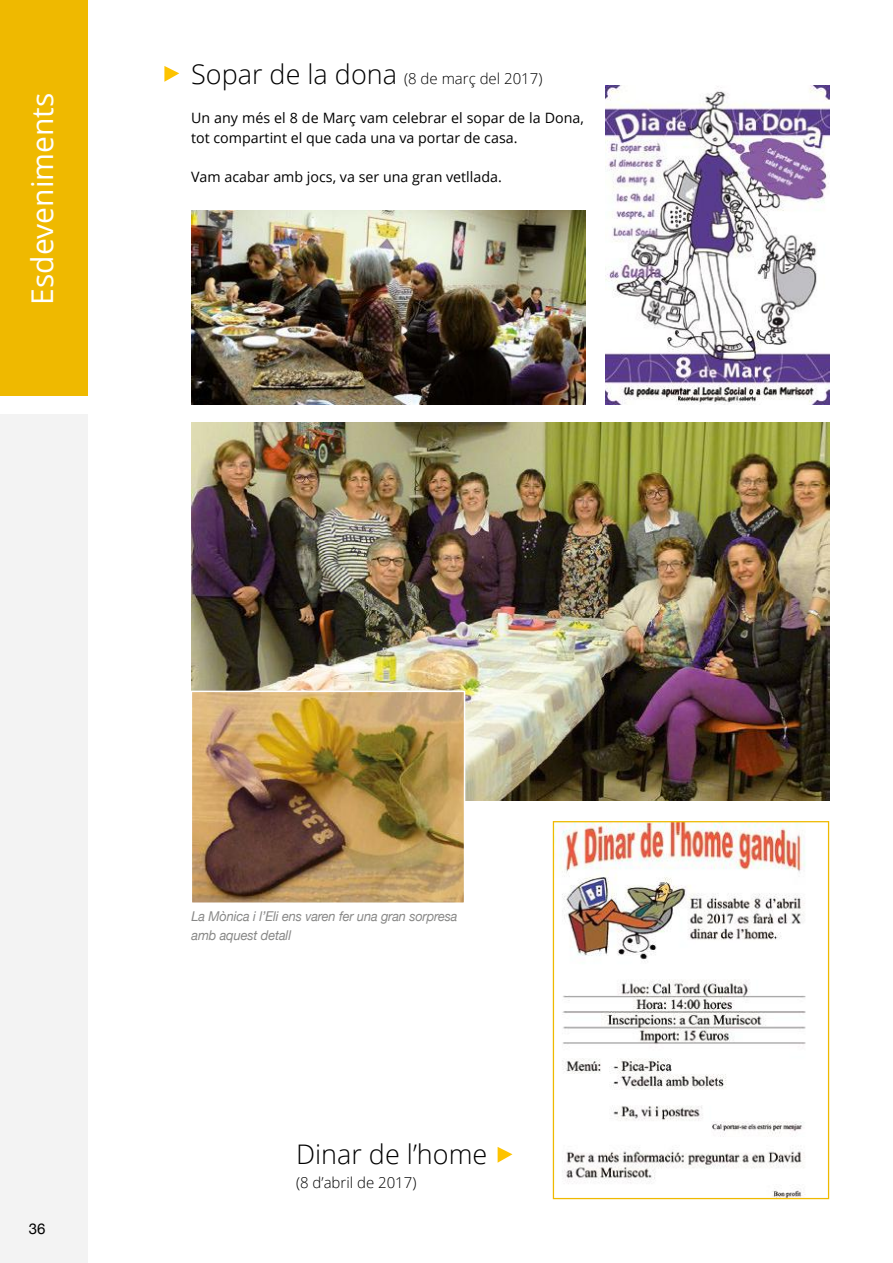
<style>
.page{position:relative;width:893px;height:1263px;background:#fff}
.page>*{position:absolute;margin:0;border:0;box-sizing:border-box;transform-origin:0 0}
.t1{font:30px "Open Sans";color:#fff}
.t2{font:300 27px "Open Sans";color:#000}
.t3{font:300 15px "Open Sans";color:#000}
.t4{font:15px "Helvetica Neue";color:#000}
.t5{font:14.25px/19.5px "Open Sans";color:#000}
.t6{font:italic 13.5px/18.8px "Helvetica Neue";letter-spacing:-.01em;color:#878786;scale:.95 1}
.s1{font-size:27px}
</style>
<div class="page">
<div style="left:0;top:415px;width:88px;height:848px;background:#f3f3f3"></div>
<div style="left:0;top:0;width:87px;height:396px;background:#efb900"></div>
<svg style="left:164px;top:66px;width:15px;height:16px"></svg>
<img style="left:191px;top:422px;width:638px;height:378px">
<img style="left:194px;top:694px;width:268px;height:207px">
<div style="left:191px;top:691px;width:274px;height:213px;border:2px solid #fff"></div>
<img style="left:605px;top:86px;width:224px;height:318px">
<svg style="left:498px;top:1147px;width:14px;height:16px"></svg>
<img style="left:555px;top:823px;width:251px;height:374px">
<div style="left:553px;top:821px;width:276px;height:378px;border:1px solid #efb900"></div>
<img style="left:191px;top:210px;width:394px;height:194px">
<h1 class="t1" style="left:22px;top:305px;width:214px;rotate:-90deg">Esdeveniments</h1>
<p class="t3" style="left:191px;top:69px;width:353px"><span class="s1">Sopar de la dona</span> (8 de març del 2017)</p>
<p class="t5" style="left:191px;top:108px;width:394px">Un any més el 8 de Març vam celebrar el sopar de la Dona, tot compartint el que cada una va portar de casa.</p>
<p class="t5" style="left:191px;top:167px;width:312px">Vam acabar amb jocs, va ser una gran vetllada.</p>
<p class="t4" style="left:29px;top:1217px;width:18px">36</p>
<p class="t6" style="left:192px;top:908px;width:282px">La Mònica i l’Eli ens varen fer una gran sorpresa amb aquest detall</p>
<h2 class="t2" style="left:296px;top:1135px;width:193px">Dinar de l’home</h2>
<p class="t3" style="left:296px;top:1172px;width:122px">(8 d’abril de 2017)</p>
</div>
